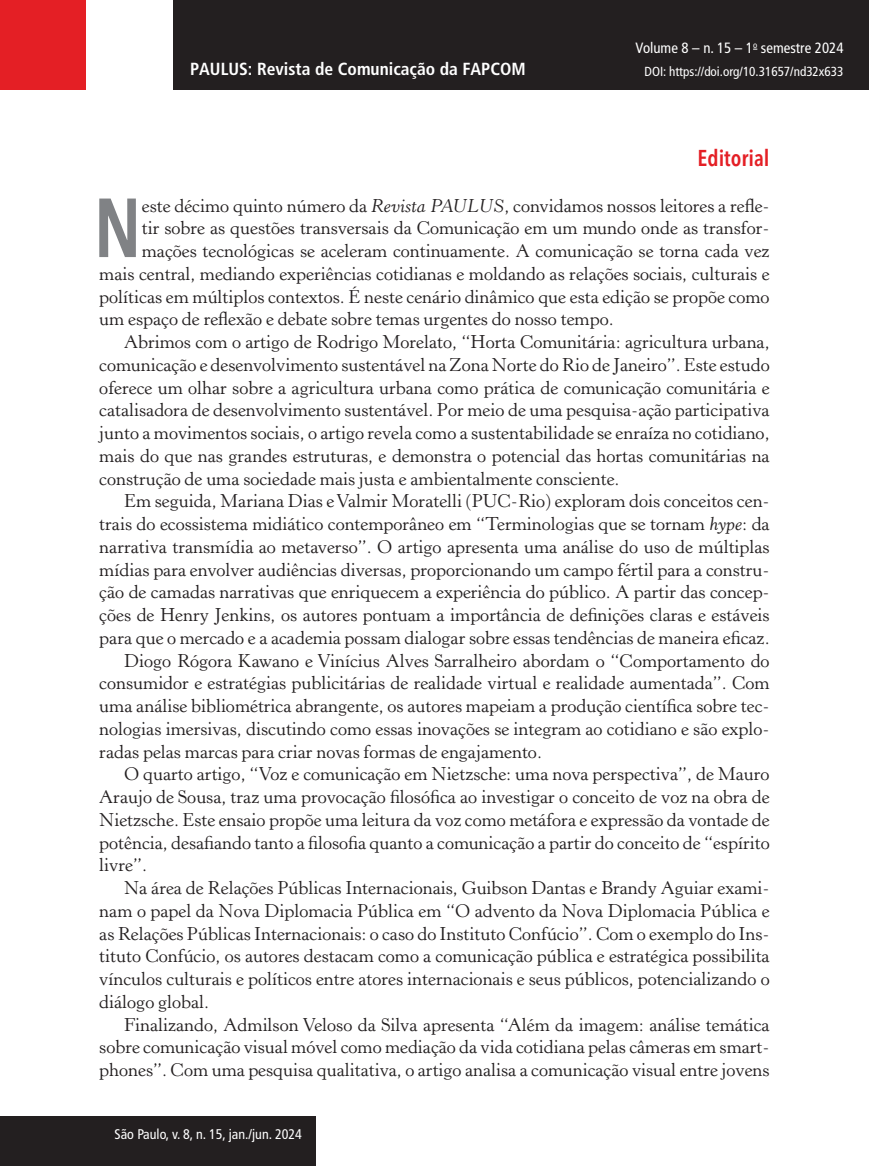
<style>
.page{position:relative;width:869px;height:1166px;background:#fff}
.page>*{position:absolute;margin:0;border:0;box-sizing:border-box;transform-origin:0 0}
.t1{font:600 condensed 82.6px "Avenir Next LT Pro";color:#808285}
.t2{font:600 condensed 22.75px "Avenir Next LT Pro";color:#e41f25}
.t3{font:500 19.25px "Aaux Office";color:#fff}
.t4{font:18.38px "Horley Old Style";color:#231f20}
.t5{font:700 condensed 17.5px "Frutiger";color:#fff}
.t6{font:condensed 14.88px "Frutiger LT Std";color:#fff}
.t7{font:condensed 14px "Frutiger LT Std";color:#fff}
.t8{font:condensed 13.12px "Frutiger LT Std";color:#fff}
.s1{font-style:italic}
</style>
<div class="page">
<div style="left:1px;top:1116px;width:314px;height:50px;background:#231f20"></div>
<div style="left:173px;top:0;width:695px;height:89px;background:#231f20"></div>
<div style="left:1px;top:0;width:84px;height:90px;background:#e41f25"></div>
<p class="t5" style="left:190px;top:58px;width:337px">PAULUS: Revista de Comunicação da FAPCOM</p>
<p class="t6" style="left:635px;top:39px;width:209px">Volume 8 – n. 15 – 1<sup>o</sup> semestre 2024</p>
<p class="t8" style="left:644px;top:64px;width:200px">DOI: https://doi.org/10.31657/nd32x633</p>
<p class="t3" style="left:820px;top:48px;width:18px">11</p>
<p class="t2" style="left:697px;top:144px;width:74px">Editorial</p>
<h1 class="t1" style="left:93px;top:178px;width:50px">N</h1>
<p class="t4" style="left:142px;top:195px;width:629px">este décimo quinto número da <span class="s1">Revista PAULUS</span>, convidamos nossos leitores a refle-</p>
<p class="t4" style="left:142px;top:217px;width:629px">tir sobre as questões transversais da Comunicação em um mundo onde as transfor-</p>
<p class="t4" style="left:142px;top:240px;width:629px">mações tecnológicas se aceleram continuamente. A comunicação se torna cada vez</p>
<p class="t4" style="left:99px;top:263px;width:671px">mais central, mediando experiências cotidianas e moldando as relações sociais, culturais e</p>
<p class="t4" style="left:99px;top:286px;width:671px">políticas em múltiplos contextos. É neste cenário dinâmico que esta edição se propõe como</p>
<p class="t4" style="left:99px;top:308px;width:515px">um espaço de reflexão e debate sobre temas urgentes do nosso tempo.</p>
<p class="t4" style="left:124px;top:331px;width:646px">Abrimos com o artigo de Rodrigo Morelato, “Horta Comunitária: agricultura urbana,</p>
<p class="t4" style="left:99px;top:354px;width:671px">comunicação e desenvolvimento sustentável na Zona Norte do Rio de Janeiro”. Este estudo</p>
<p class="t4" style="left:99px;top:377px;width:671px">oferece um olhar sobre a agricultura urbana como prática de comunicação comunitária e</p>
<p class="t4" style="left:99px;top:399px;width:671px">catalisadora de desenvolvimento sustentável. Por meio de uma pesquisa-ação participativa</p>
<p class="t4" style="left:99px;top:422px;width:671px">junto a movimentos sociais, o artigo revela como a sustentabilidade se enraíza no cotidiano,</p>
<p class="t4" style="left:99px;top:445px;width:671px">mais do que nas grandes estruturas, e demonstra o potencial das hortas comunitárias na</p>
<p class="t4" style="left:99px;top:468px;width:521px">construção de uma sociedade mais justa e ambientalmente consciente.</p>
<p class="t4" style="left:124px;top:490px;width:646px">Em seguida, Mariana Dias e Valmir Moratelli (PUC-Rio) exploram dois conceitos cen-</p>
<p class="t4" style="left:99px;top:513px;width:671px">trais do ecossistema midiático contemporâneo em “Terminologias que se tornam <span class="s1">hype</span>: da</p>
<p class="t4" style="left:99px;top:536px;width:671px">narrativa transmídia ao metaverso”. O artigo apresenta uma análise do uso de múltiplas</p>
<p class="t4" style="left:99px;top:559px;width:671px">mídias para envolver audiências diversas, proporcionando um campo fértil para a constru-</p>
<p class="t4" style="left:99px;top:581px;width:671px">ção de camadas narrativas que enriquecem a experiência do público. A partir das concep-</p>
<p class="t4" style="left:99px;top:604px;width:671px">ções de Henry Jenkins, os autores pontuam a importância de definições claras e estáveis</p>
<p class="t4" style="left:99px;top:627px;width:671px">para que o mercado e a academia possam dialogar sobre essas tendências de maneira eficaz.</p>
<p class="t4" style="left:124px;top:650px;width:646px">Diogo Rógora Kawano e Vinícius Alves Sarralheiro abordam o “Comportamento do</p>
<p class="t4" style="left:99px;top:672px;width:671px">consumidor e estratégias publicitárias de realidade virtual e realidade aumentada”. Com</p>
<p class="t4" style="left:99px;top:695px;width:671px">uma análise bibliométrica abrangente, os autores mapeiam a produção científica sobre tec-</p>
<p class="t4" style="left:99px;top:718px;width:671px">nologias imersivas, discutindo como essas inovações se integram ao cotidiano e são explo-</p>
<p class="t4" style="left:99px;top:741px;width:444px">radas pelas marcas para criar novas formas de engajamento.</p>
<p class="t4" style="left:124px;top:763px;width:646px">O quarto artigo, “Voz e comunicação em Nietzsche: uma nova perspectiva”, de Mauro</p>
<p class="t4" style="left:99px;top:786px;width:671px">Araujo de Sousa, traz uma provocação filosófica ao investigar o conceito de voz na obra de</p>
<p class="t4" style="left:99px;top:809px;width:671px">Nietzsche. Este ensaio propõe uma leitura da voz como metáfora e expressão da vontade de</p>
<p class="t4" style="left:99px;top:832px;width:671px">potência, desafiando tanto a filosofia quanto a comunicação a partir do conceito de “espírito</p>
<p class="t4" style="left:99px;top:854px;width:49px">livre”.</p>
<p class="t4" style="left:124px;top:877px;width:646px">Na área de Relações Públicas Internacionais, Guibson Dantas e Brandy Aguiar exami-</p>
<p class="t4" style="left:99px;top:900px;width:671px">nam o papel da Nova Diplomacia Pública em “O advento da Nova Diplomacia Pública e</p>
<p class="t4" style="left:99px;top:923px;width:671px">as Relações Públicas Internacionais: o caso do Instituto Confúcio”. Com o exemplo do Ins-</p>
<p class="t4" style="left:99px;top:945px;width:671px">tituto Confúcio, os autores destacam como a comunicação pública e estratégica possibilita</p>
<p class="t4" style="left:99px;top:968px;width:671px">vínculos culturais e políticos entre atores internacionais e seus públicos, potencializando o</p>
<p class="t4" style="left:99px;top:991px;width:111px">diálogo global.</p>
<p class="t4" style="left:124px;top:1014px;width:646px">Finalizando, Admilson Veloso da Silva apresenta “Além da imagem: análise temática</p>
<p class="t4" style="left:99px;top:1036px;width:671px">sobre comunicação visual móvel como mediação da vida cotidiana pelas câmeras em smart-</p>
<p class="t4" style="left:99px;top:1059px;width:671px">phones”. Com uma pesquisa qualitativa, o artigo analisa a comunicação visual entre jovens</p>
<p class="t7" style="left:114px;top:1126px;width:189px">São Paulo, v. 8, n. 15, jan./jun. 2024</p>
</div>
